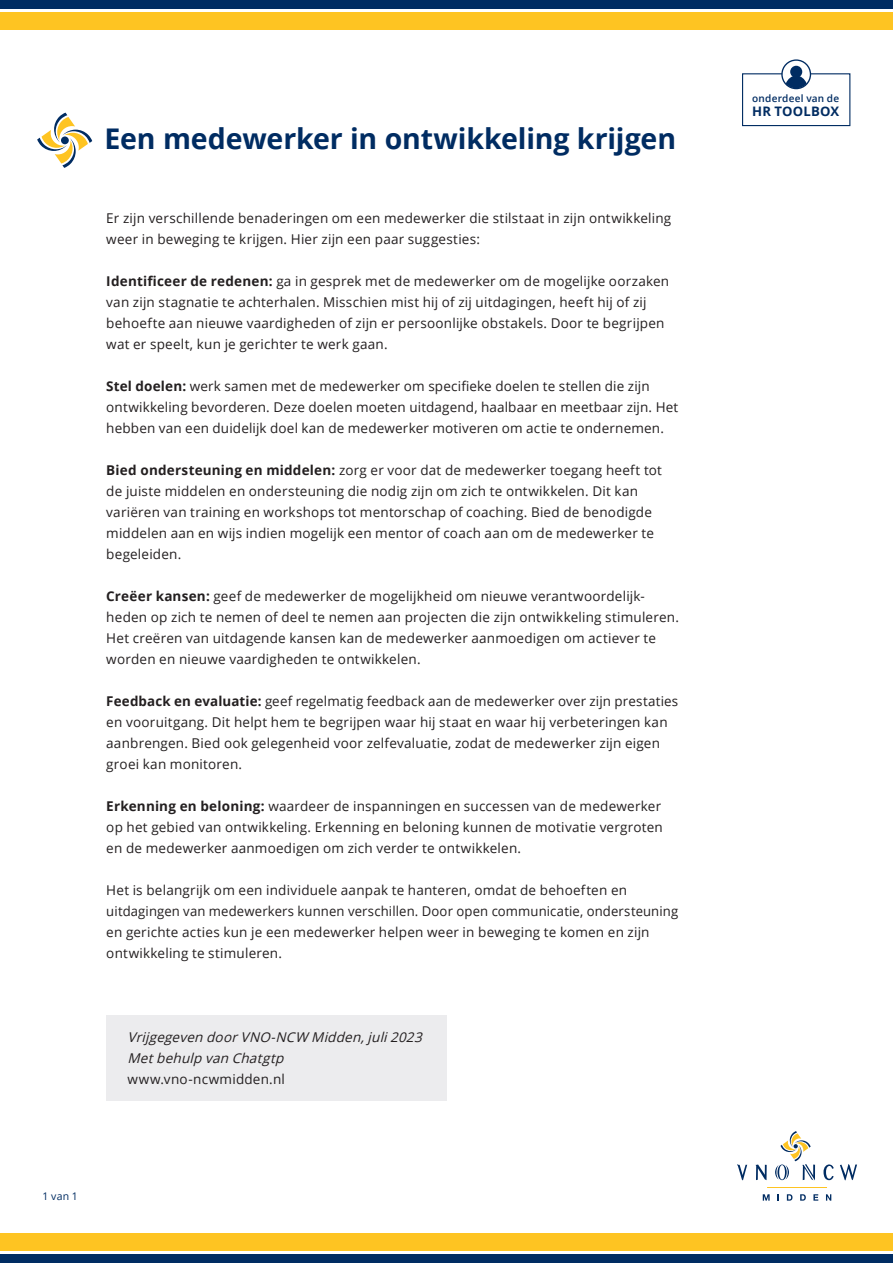
<style>
.page{position:relative;width:893px;height:1263px;background:#fff}
.page>*{position:absolute;margin:0;border:0;box-sizing:border-box;transform-origin:0 0}
.t1{font:700 28.5px "Open Sans";letter-spacing:-.005em;color:#002c62}
.t2{font:13.5px/21px "Open Sans";letter-spacing:.015em;color:#231f20}
.t3{font:italic 13.5px "Open Sans";color:#231f20}
.t4{font:700 13.05px "Open Sans";letter-spacing:.015em;color:#002c62}
.t5{font:10.5px "Open Sans";color:#002c62}
.t6{font:600 10.05px "Open Sans";letter-spacing:.02em;color:#002c62}
.s1{font-weight:700}
</style>
<div class="page">
<svg style="left:763px;top:1194px;width:7px;height:6px"></svg>
<svg style="left:777px;top:1194px;width:2px;height:6px"></svg>
<svg style="left:787px;top:1194px;width:5px;height:6px"></svg>
<svg style="left:800px;top:1194px;width:6px;height:6px"></svg>
<svg style="left:813px;top:1194px;width:5px;height:6px"></svg>
<svg style="left:826px;top:1194px;width:5px;height:6px"></svg>
<hr style="left:767px;top:1187px;width:60px;height:1px;background:#fec422">
<svg style="left:823px;top:1164px;width:11px;height:16px"></svg>
<svg style="left:737px;top:1164px;width:10px;height:16px"></svg>
<svg style="left:755px;top:1164px;width:12px;height:16px"></svg>
<svg style="left:840px;top:1164px;width:17px;height:16px"></svg>
<svg style="left:775px;top:1131px;width:40px;height:49px"></svg>
<div style="left:0;top:0;width:893px;height:9px;background:#002c62"></div>
<div style="left:0;top:13px;width:893px;height:17px;background:#fec422"></div>
<div style="left:0;top:1254px;width:893px;height:9px;background:#002c62"></div>
<div style="left:0;top:1233px;width:893px;height:17px;background:#fec422"></div>
<div style="left:106px;top:1015px;width:340px;height:86px;background:#ececee"></div>
<svg style="left:37px;top:113px;width:55px;height:55px"></svg>
<div style="left:781px;top:59px;width:30px;height:30px;border:1px solid #002c62;border-radius:50%"></div>
<div style="left:790px;top:66px;width:12px;height:12px;background:#002c62;border-radius:50%"></div>
<svg style="left:742px;top:73px;width:109px;height:54px"></svg>
<p class="t1" style="left:104px;top:119px;width:573px">Een medewerker in ontwikkeling krijgen</p>
<p class="t2" style="left:106px;top:207px;width:566px">Er zijn verschillende benaderingen om een medewerker die stilstaat in zijn ontwikkeling weer in beweging te krijgen. Hier zijn een paar suggesties:</p>
<p class="t2" style="left:106px;top:270px;width:564px"><span class="s1">Identificeer de redenen:</span> ga in gesprek met de medewerker om de mogelijke oorzaken van zijn stagnatie te achterhalen. Misschien mist hij of zij uitdagingen, heeft hij of zij behoefte aan nieuwe vaardigheden of zijn er persoonlijke obstakels. Door te begrijpen wat er speelt, kun je gerichter te werk gaan.</p>
<p class="t2" style="left:106px;top:375px;width:574px"><span class="s1">Stel doelen:</span> werk samen met de medewerker om specifieke doelen te stellen die zijn ontwikkeling bevorderen. Deze doelen moeten uitdagend, haalbaar en meetbaar zijn. Het hebben van een duidelijk doel kan de medewerker motiveren om actie te ondernemen.</p>
<p class="t2" style="left:106px;top:459px;width:557px"><span class="s1">Bied ondersteuning en middelen:</span> zorg er voor dat de medewerker toegang heeft tot de juiste middelen en ondersteuning die nodig zijn om zich te ontwikkelen. Dit kan variëren van training en workshops tot mentorschap of coaching. Bied de benodigde middelen aan en wijs indien mogelijk een mentor of coach aan om de medewerker te begeleiden.</p>
<p class="t2" style="left:106px;top:585px;width:574px"><span class="s1">Creëer kansen:</span> geef de medewerker de mogelijkheid om nieuwe verantwoordelijk&shy;heden op zich te nemen of deel te nemen aan projecten die zijn ontwikkeling stimuleren.<br>Het creëren van uitdagende kansen kan de medewerker aanmoedigen om actiever te worden en nieuwe vaardigheden te ontwikkelen.</p>
<p class="t2" style="left:106px;top:690px;width:573px"><span class="s1">Feedback en evaluatie:</span> geef regelmatig feedback aan de medewerker over zijn prestaties en vooruitgang. Dit helpt hem te begrijpen waar hij staat en waar hij verbeteringen kan aanbrengen. Bied ook gelegenheid voor zelfevaluatie, zodat de medewerker zijn eigen groei kan monitoren.</p>
<p class="t2" style="left:106px;top:795px;width:558px"><span class="s1">Erkenning en beloning:</span> waardeer de inspanningen en successen van de medewerker op het gebied van ontwikkeling. Erkenning en beloning kunnen de motivatie vergroten en de medewerker aanmoedigen om zich verder te ontwikkelen.</p>
<p class="t2" style="left:106px;top:879px;width:573px">Het is belangrijk om een individuele aanpak te hanteren, omdat de behoeften en uitdagingen van medewerkers kunnen verschillen. Door open communicatie, ondersteuning en gerichte acties kun je een medewerker helpen weer in beweging te komen en zijn ontwikkeling te stimuleren.</p>
<p class="t3" style="left:128px;top:1028px;width:300px">Vrijgegeven doorVNO- NCW Midden,juli2023</p>
<p class="t3" style="left:128px;top:1049px;width:162px">Metbehulp van Chatgtp</p>
<p class="t2" style="left:128px;top:1068px;width:159px">www.vno-ncwmidden.nl</p>
<p class="t5" style="left:43px;top:1189px;width:37px">1 van 1</p>
<p class="t6" style="left:752px;top:92px;width:88px">onderdeel van de</p>
<p class="t4" style="left:752px;top:102px;width:88px">HR TOOLBOX</p>
</div>
